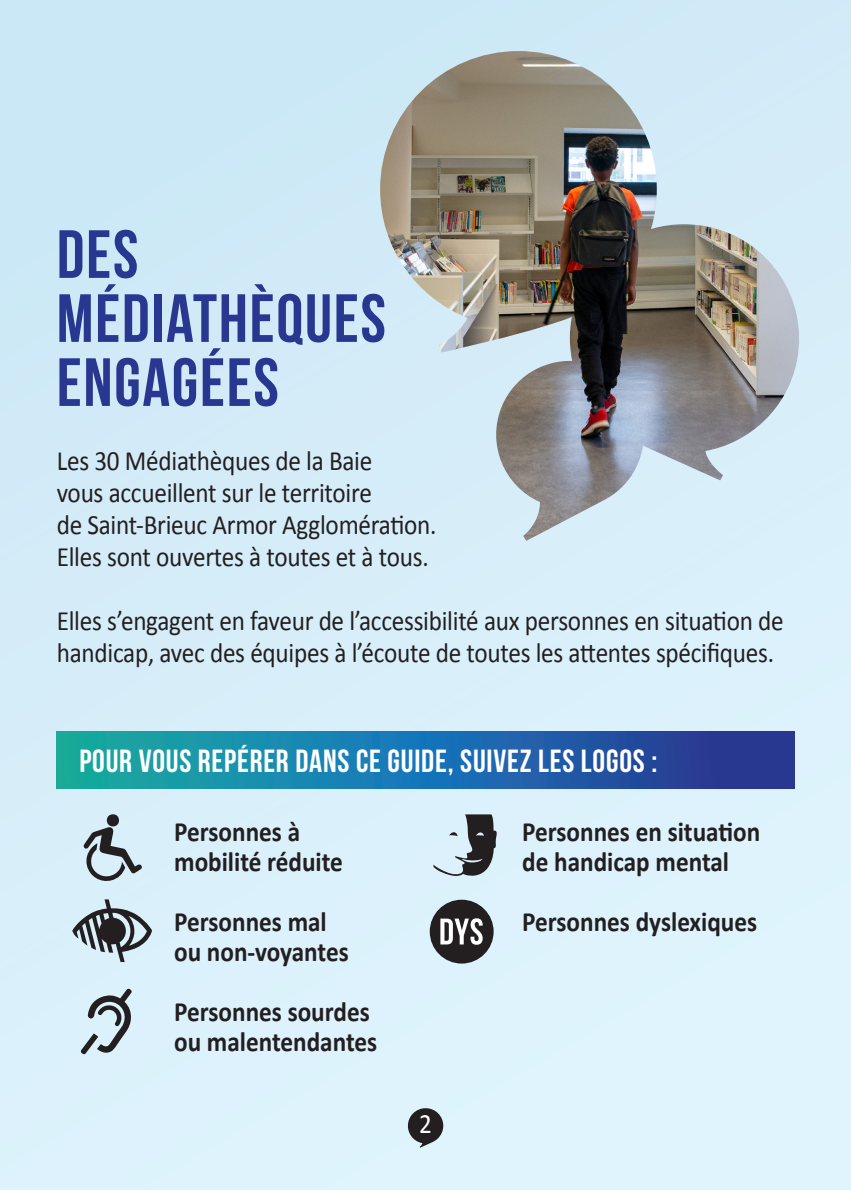
<style>
.page{position:relative;width:851px;height:1191px;background:#fff}
.page>*{position:absolute;margin:0;border:0;box-sizing:border-box;transform-origin:0 0}
.t1{font:68px "Bebas Neue";letter-spacing:.025em;color:#283890}
.t2{font:32px "Bebas Neue";letter-spacing:.025em;color:#fff}
.t3{font:28px/32px "Calibri";letter-spacing:-.01em;color:#231f20;scale:.9 1}
.t4{font:700 28px "Calibri";color:#231f20;scale:.9 1}
.t5{font:28px "Calibri";color:#fff;scale:.9 1}
</style>
<div class="page">
<div style="left:0;top:0;width:850px;height:1190px;background:linear-gradient(to right,#d2ebf8,#ddf2fc)"></div>
<img style="left:380px;top:51px;width:421px;height:490px">
<svg style="left:72px;top:899px;width:80px;height:63px;background:#97a3aa"></svg>
<svg style="left:81px;top:988px;width:51px;height:66px;background:#a2b0b7"></svg>
<svg style="left:433px;top:814px;width:63px;height:62px;background:#909ba1"></svg>
<div style="left:429px;top:899px;width:64px;height:64px;background:#231f20;border-radius:50%"></div>
<svg style="left:440px;top:918px;width:42px;height:26px"></svg>
<svg style="left:406px;top:1108px;width:37px;height:39px"></svg>
<svg style="left:57px;top:731px;width:737px;height:57px;background:#1d70a6"></svg>
<svg style="left:84px;top:826px;width:58px;height:57px;background:#a1afb7"></svg>
<div style="left:107px;top:814px;width:12px;height:12px;background:#231f20;border-radius:50%"></div>
<p class="t1" style="left:57px;top:217px;width:83px">DES</p>
<p class="t1" style="left:57px;top:281px;width:330px">MÉDIATHÈQUES</p>
<p class="t1" style="left:57px;top:345px;width:224px">ENGAGÉES</p>
<p class="t3" style="left:57px;top:444px;width:352px">Les 30 Médiathèques de la Baie</p>
<p class="t3" style="left:57px;top:476px;width:351px">vous accueillent sur le territoire</p>
<p class="t3" style="left:57px;top:508px;width:423px">de Saint-Brieuc Armor Agglomération.</p>
<p class="t3" style="left:57px;top:540px;width:415px">Elles sont ouvertes à toutes et à tous.</p>
<p class="t3" style="left:57px;top:604px;width:809px">Elles s’engagent en faveur de l’accessibilité aux personnes en situation de handicap, avec des équipes à l’écoute de toutes les attentes spécifiques.</p>
<p class="t2" style="left:79px;top:743px;width:579px">POUR VOUS REPÉRER DANS CE GUIDE, SUIVEZ LES LOGOS :</p>
<p class="t4" style="left:174px;top:814px;width:141px">Personnes à</p>
<p class="t4" style="left:174px;top:844px;width:189px">mobilité réduite</p>
<p class="t4" style="left:174px;top:904px;width:171px">Personnes mal</p>
<p class="t4" style="left:174px;top:934px;width:195px">ou non-voyantes</p>
<p class="t4" style="left:174px;top:994px;width:219px">Personnes sourdes</p>
<p class="t4" style="left:174px;top:1024px;width:227px">ou malentendantes</p>
<p class="t5" style="left:419px;top:1106px;width:16px">2</p>
<p class="t4" style="left:522px;top:814px;width:266px">Personnes en situation</p>
<p class="t4" style="left:522px;top:844px;width:231px">de handicap mental</p>
<p class="t4" style="left:522px;top:904px;width:262px">Personnes dyslexiques</p>
</div>
